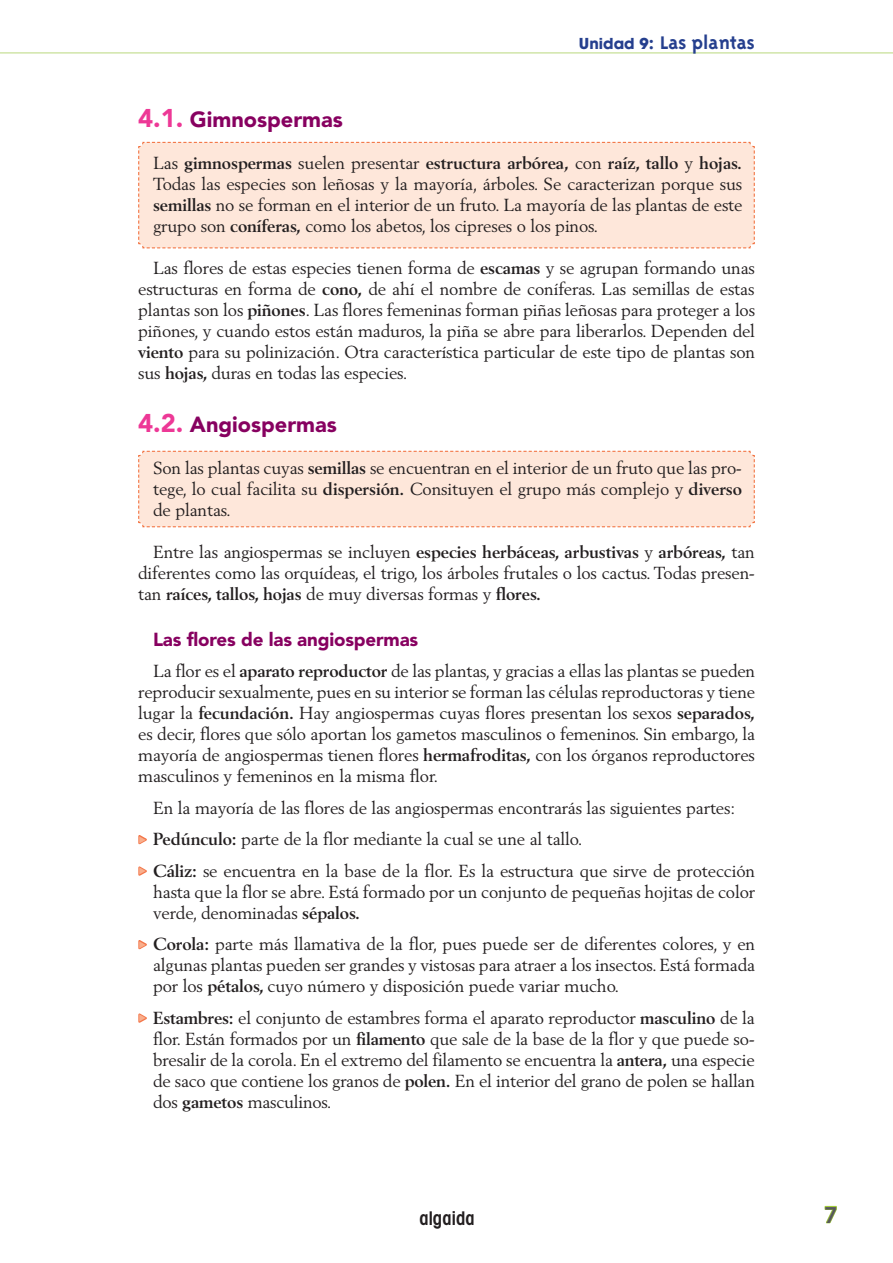
<style>
.page{position:relative;width:893px;height:1263px;background:#fff}
.page>*{position:absolute;margin:0;border:0;box-sizing:border-box;transform-origin:0 0}
.t1{font:800 22.5px "Avenir LT Std";color:#57585a}
.TITULO2{font:900 21.75px "Avenir LT Std";color:#870160}
.t2{font:700 21px "Triplex";color:#253f8e}
.t3{font:600 condensed 18.9px "Avant Garde";color:#231f20}
.TEXTO{font:900 18.75px "Avenir LT Std";letter-spacing:-.01em;color:#870160}
.TEXTO-2{font:17.25px/21px "Berling LT Std";letter-spacing:-.01em;color:#231f20;text-align:justify}
.GUIÓN1{font:17.25px/21px "Berling LT Std";letter-spacing:-.01em;color:#231f20;text-align:justify}
.DEFINICIÓN{font:17.25px/21px "Berling LT Std";letter-spacing:-.01em;color:#231f20;text-align:justify}
.s1{font-family:"Avant Garde";font-size:15px}
.s2{font-size:25.5px;color:#ed3896}
.s3{font-weight:700}
.s4{font-family:"FF Dingbests";font-size:15px;color:#f9af8d}
</style>
<div class="page">
<svg style="left:824px;top:1205px;width:13px;height:19px"></svg>
<hr style="left:0;top:53px;width:893px;height:1px;background:#b9d87e">
<div style="left:138px;top:450px;width:617px;height:78px;background:#fee7da"></div>
<div style="left:138px;top:141px;width:617px;height:108px;background:#fee7da"></div>
<svg style="left:138px;top:835px;width:9px;height:10px"></svg>
<svg style="left:138px;top:866px;width:9px;height:10px"></svg>
<svg style="left:138px;top:940px;width:9px;height:10px"></svg>
<svg style="left:138px;top:1013px;width:9px;height:10px"></svg>
<p class="t2" style="left:579px;top:30px;width:177px"><span class="s1">Unidad 9</span>: Las plantas</p>
<p class="TITULO2" style="left:138px;top:107px;width:206px"><span class="s2">4.1.</span> Gimnospermas</p>
<p class="DEFINICIÓN" style="left:153px;top:153px;width:591px">Las <span class="s3">gimnospermas</span> suelen presentar <span class="s3">estructura arbórea,</span> con <span class="s3">raíz, tallo</span> y <span class="s3">hojas.<br></span>Todas las especies son leñosas y la mayoría, árboles. Se caracterizan porque sus <span class="s3">semillas</span> no se forman en el interior de un fruto. La mayoría de las plantas de este grupo son <span class="s3">coníferas,</span> como los abetos, los cipreses o los pinos.</p>
<p class="TEXTO-2" style="left:138px;top:258px;width:618px;text-indent:15px">Las flores de estas especies tienen forma de <span class="s3">escamas</span> y se agrupan formando unas estructuras en forma de <span class="s3">cono,</span> de ahí el nombre de coníferas. Las semillas de estas plantas son los <span class="s3">piñones</span>. Las flores femeninas forman piñas leñosas para proteger a los piñones, y cuando estos están maduros, la piña se abre para liberarlos. Dependen del <span class="s3">viento</span> para su polinización. Otra característica particular de este tipo de plantas son sus <span class="s3">hojas,</span> duras en todas las especies.</p>
<p class="TITULO2" style="left:138px;top:411px;width:200px"><span class="s2">4.2.</span> Angiospermas</p>
<p class="DEFINICIÓN" style="left:153px;top:457px;width:590px">Son las plantas cuyas <span class="s3">semillas</span> se encuentran en el interior de un fruto que las pro&shy;tege, lo cual facilita su <span class="s3">dispersión.</span> Consituyen el grupo más complejo y <span class="s3">diverso </span>de plantas.</p>
<p class="TEXTO-2" style="left:138px;top:541px;width:618px;text-indent:15px">Entre las angiospermas se incluyen <span class="s3">especies herbáceas, arbustivas</span> y <span class="s3">arbóreas,</span> tan diferentes como las orquídeas, el trigo, los árboles frutales o los cactus. Todas presen&shy;tan <span class="s3">raíces, tallos, hojas</span> de muy diversas formas y <span class="s3">flores.</span></p>
<p class="TEXTO" style="left:153px;top:628px;width:267px">Las flores de las angiospermas</p>
<p class="TEXTO-2" style="left:138px;top:660px;width:618px;text-indent:15px">La flor es el <span class="s3">aparato reproductor</span> de las plantas, y gracias a ellas las plantas se pueden reproducir sexualmente, pues en su interior se forman las células reproductoras y tiene lugar la <span class="s3">fecundación.</span> Hay angiospermas cuyas flores presentan los sexos <span class="s3">separados, </span>es decir, flores que sólo aportan los gametos masculinos o femeninos. Sin embargo, la mayoría de angiospermas tienen flores <span class="s3">hermafroditas,</span> con los órganos reproductores masculinos y femeninos en la misma flor.</p>
<p class="TEXTO-2" style="left:153px;top:797px;width:583px">En la mayoría de las flores de las angiospermas encontrarás las siguientes partes:</p>
<p class="GUIÓN1" style="left:138px;top:828px;width:446px"><span class="s4">&gt;</span> <span class="s3">Pedúnculo:</span> parte de la flor mediante la cual se une al tallo.</p>
<p class="GUIÓN1" style="left:153px;top:860px;width:604px;text-indent:-15px"><span class="s4">&gt;</span> <span class="s3">Cáliz:</span> se encuentra en la base de la flor. Es la estructura que sirve de protección hasta que la flor se abre. Está formado por un conjunto de pequeñas hojitas de color verde, denominadas <span class="s3">sépalos.</span></p>
<p class="GUIÓN1" style="left:153px;top:933px;width:604px;text-indent:-15px"><span class="s4">&gt;</span> <span class="s3">Corola:</span> parte más llamativa de la flor, pues puede ser de diferentes colores, y en algunas plantas pueden ser grandes y vistosas para atraer a los insectos. Está formada por los <span class="s3">pétalos,</span> cuyo número y disposición puede variar mucho.</p>
<p class="GUIÓN1" style="left:153px;top:1007px;width:603px;text-indent:-15px"><span class="s4">&gt;</span> <span class="s3">Estambres:</span> el conjunto de estambres forma el aparato reproductor <span class="s3">masculino</span> de la flor. Están formados por un <span class="s3">filamento</span> que sale de la base de la flor y que puede so&shy;bresalir de la corola. En el extremo del filamento se encuentra la <span class="s3">antera,</span> una especie de saco que contiene los granos de <span class="s3">polen.</span> En el interior del grano de polen se hallan dos <span class="s3">gametos</span> masculinos.</p>
<p class="t3" style="left:419px;top:1206px;width:57px">algaida</p>
<h1 class="t1" style="left:824px;top:1201px;width:15px">7</h1>
</div>
